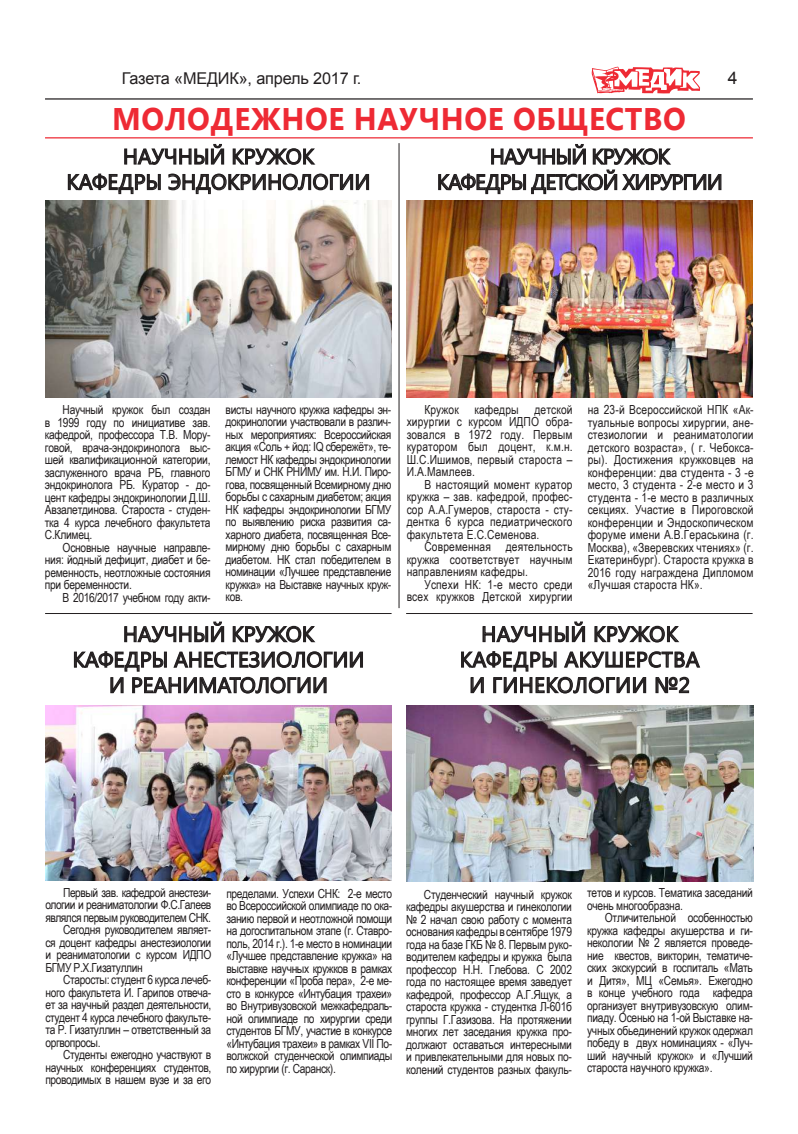
<style>
.page{position:relative;width:798px;height:1134px;background:#fff}
.page>*{position:absolute;margin:0;border:0;box-sizing:border-box;transform-origin:0 0}
.t1{font:700 31.25px "Segoe UI";letter-spacing:.02em;color:#ee2a34;scale:.96 1}
.t2{font:21.25px/25.5px "Segoe UI";color:#231f20;text-align:center}
.t3{font:21.25px/25.5px "Segoe UI";letter-spacing:.02em;color:#231f20;text-align:center}
.t4{font:21.25px/25.5px "Segoe UI";letter-spacing:-.04em;color:#231f20;text-align:center}
.t5{font:17.5px "Arial";color:#231f20}
.t6{font:16.25px "Arial";letter-spacing:-.01em;color:#231f20}
.t7{font:12.5px/12.5px "Arial Narrow";letter-spacing:-.03em;color:#231f20;text-align:justify}
.t8{font:12.5px/12.5px "Arial Narrow";letter-spacing:.01em;color:#231f20;text-align:right}
</style>
<div class="page">
<hr style="left:45px;top:98px;width:707px;height:2px;background:#231f20">
<svg style="left:591px;top:66px;width:108px;height:28px"></svg>
<hr style="left:45px;top:137px;width:707px;height:1px;background:#ee2a34">
<svg style="left:461px;top:621px;width:239px;height:73px"></svg>
<svg style="left:437px;top:137px;width:284px;height:58px"></svg>
<hr style="left:45px;top:613px;width:346px;height:1px;background:#231f20">
<hr style="left:406px;top:613px;width:346px;height:1px;background:#231f20">
<hr style="left:398px;top:143px;width:1px;height:465px;background:#231f20">
<svg style="left:73px;top:621px;width:290px;height:73px"></svg>
<svg style="left:67px;top:137px;width:302px;height:58px"></svg>
<img style="left:45px;top:200px;width:346px;height:198px">
<img style="left:406px;top:200px;width:346px;height:198px">
<img style="left:45px;top:705px;width:346px;height:176px">
<img style="left:406px;top:705px;width:346px;height:176px">
<h3 class="t6" style="left:122px;top:67px;width:241px">Газета «МЕДИК», апрель 2017 г.</h3>
<h3 class="t5" style="left:727px;top:67px;width:11px">4</h3>
<h1 class="t1" style="left:112px;top:97px;width:101px">молоде</h1>
<h1 class="t1" style="left:251px;top:97px;width:54px">жное</h1>
<h1 class="t1" style="left:354px;top:97px;width:112px">научное</h1>
<h1 class="t1" style="left:513px;top:97px;width:157px">общество</h1>
<h2 class="t2" style="left:66px;top:143px;width:305px">Научн ый кружок<br>кафедры эндокринологии</h2>
<h2 class="t4" style="left:436px;top:143px;width:287px">Научн ый кружок<br>кафедры детской хирургии</h2>
<p class="t7" style="left:45px;top:403px;width:167px;text-indent:18px">Научный кружок был создан в 1999 году по инициативе зав. кафедрой, профессора Т.В. Мору&shy;говой, врача-эндокринолога выс&shy;шей квалификационной категории, заслуженного врача РБ, главного эндокринолога РБ. Куратор - до&shy;цент кафедры эндокринологии Д.Ш.<br>Авзалетдинова. Староста - студен&shy;тка 4 курса лечебного факультета С.Климец.</p>
<p class="t7" style="left:45px;top:541px;width:167px;text-indent:18px">Основные научные направле&shy;ния: йодный дефицит, диабет и бе&shy;ременность, неотложные состояния при беременности.</p>
<p class="t7" style="left:63px;top:591px;width:149px">В 2016/2017 учебном году акти-</p>
<p class="t7" style="left:225px;top:403px;width:167px">висты научного кружка кафедры эн&shy;докринологии участвовали в различ&shy;ных мероприятиях: Всероссийская акция «Соль + йод: IQ сбережёт», те&shy;лемост НК кафедры эндокринологии БГМУ и СНК РНИМУ им. Н.И. Пиро&shy;гова, посвященный Всемирному дню борьбы с сахарным диабетом; акция НК кафедры эндокринологии БГМУ по выявлению риска развития са&shy;харного диабета, посвященная Все&shy;мирному дню борьбы с сахарным диабетом. НК стал победителем в номинации «Лучшее представление кружка» на Выставке научных круж&shy;ков.</p>
<h2 class="t2" style="left:73px;top:620px;width:293px">Научн ый кружок кафедры ан естезиологии и реан иматологии</h2>
<p class="t7" style="left:406px;top:403px;width:167px;text-indent:18px">Кружок кафедры детской хирургии с курсом ИДПО обра&shy;зовался в 1972 году. Первым куратором был доцент, к.м.н.<br>Ш.С.Ишимов, первый староста – И.А.Мамлеев.</p>
<p class="t7" style="left:406px;top:478px;width:167px;text-indent:18px">В настоящий момент куратор кружка – зав. кафедрой, профес&shy;сор А.А.Гумеров, староста - сту&shy;дентка 6 курса педиатрического факультета Е.С.Семенова.</p>
<p class="t7" style="left:406px;top:540px;width:167px;text-indent:18px">Современная деятельность кружка соответствует научным направлениям кафедры.</p>
<p class="t8" style="left:406px;top:578px;width:167px">Успехи НК: 1-е место среди всех кружков Детской хирургии</p>
<p class="t7" style="left:587px;top:403px;width:167px">на 23-й Всероссийской НПК «Ак&shy;туальные вопросы хирургии, ане&shy;стезиологии и реаниматологии детского возраста», ( г. Чебокса&shy;ры). Достижения кружковцев на конференции: два студента - 3 -е место, 3 студента - 2-е место и 3 студента - 1-е место в различных секциях. Участие в Пироговской конференции и Эндоскопическом форуме имени А.В.Гераськина (г.<br>Москва), «Зверевских чтениях» (г.<br>Екатеринбург). Староста кружка в 2016 году награждена Дипломом «Лучшая староста НК».</p>
<h2 class="t3" style="left:459px;top:620px;width:241px">Научн ый кружок кафедры акушерства и гин екологии №2</h2>
<p class="t7" style="left:63px;top:886px;width:150px">Первый зав. кафедрой анестези-</p>
<p class="t7" style="left:45px;top:898px;width:167px">ологии и реаниматологии Ф.С.Галеев</p>
<p class="t7" style="left:45px;top:911px;width:167px">являлся первым руководителем СНК.</p>
<p class="t7" style="left:63px;top:923px;width:150px">Сегодня руководителем являет-</p>
<p class="t7" style="left:45px;top:936px;width:167px">ся доцент кафедры анестезиологии</p>
<p class="t7" style="left:45px;top:948px;width:167px">и реаниматологии с курсом ИДПО</p>
<p class="t7" style="left:45px;top:961px;width:99px">БГМУ Р.Х.Гизатуллин</p>
<p class="t7" style="left:63px;top:973px;width:150px">Старосты: студент 6 курса лечеб-</p>
<p class="t7" style="left:45px;top:986px;width:167px">ного факультета И. Гарипов отвеча-</p>
<p class="t7" style="left:45px;top:998px;width:167px">ет за научный раздел деятельности,</p>
<p class="t7" style="left:45px;top:1011px;width:167px">студент 4 курса лечебного факульте-</p>
<p class="t7" style="left:45px;top:1023px;width:167px">та Р. Гизатуллин – ответственный за</p>
<p class="t7" style="left:45px;top:1036px;width:57px">оргвопросы.</p>
<p class="t7" style="left:63px;top:1048px;width:150px">Студенты ежегодно участвуют в</p>
<p class="t7" style="left:45px;top:1061px;width:167px">научных конференциях студентов,</p>
<p class="t7" style="left:45px;top:1073px;width:167px">проводимых в нашем вузе и за его</p>
<p class="t7" style="left:226px;top:887px;width:167px">пределами. Успехи СНК: 2-е место во Всероссийской олимпиаде по ока&shy;занию первой и неотложной помощи на догоспитальном этапе (г. Ставро&shy;поль, 2014 г.). 1-е место в номинации «Лучшее представление кружка» на выставке научных кружков в рамках конференции «Проба пера», 2-е ме&shy;сто в конкурсе «Интубация трахеи» во Внутривузовской межкафедраль&shy;ной олимпиаде по хирургии среди студентов БГМУ, участие в конкурсе «Интубация трахеи» в рамках VII По&shy;волжской студенческой олимпиады по хирургии (г. Саранск).</p>
<p class="t7" style="left:406px;top:887px;width:167px;text-indent:18px">Студенческий научный кружок кафедры акушерства и гинекологии № 2 начал свою работу с момента основания кафедры в сентябре 1979 года на базе ГКБ № 8. Первым руко&shy;водителем кафедры и кружка была профессор Н.Н. Глебова. С 2002 года по настоящее время заведует кафедрой, профессор А.Г.Ящук, а староста кружка - студентка Л-601б группы Г.Газизова. На протяжении многих лет заседания кружка про&shy;должают оставаться интересными и привлекательными для новых по&shy;колений студентов разных факуль-</p>
<p class="t7" style="left:587px;top:886px;width:167px">тетов и курсов. Тематика заседаний очень многообразна.</p>
<p class="t7" style="left:587px;top:911px;width:167px;text-indent:18px">Отличительной особенностью кружка кафедры акушерства и ги&shy;некологии № 2 является проведе&shy;ние квестов, викторин, тематиче&shy;ских экскурсий в госпиталь «Мать и Дитя», МЦ «Семья». Ежегодно в конце учебного года кафедра организует внутривузовскую олим&shy;пиаду. Осенью на 1-ой Выставке на&shy;учных обьединений кружок одержал победу в двух номинациях - «Луч&shy;ший научный кружок» и «Лучший староста научного кружка».</p>
</div>
